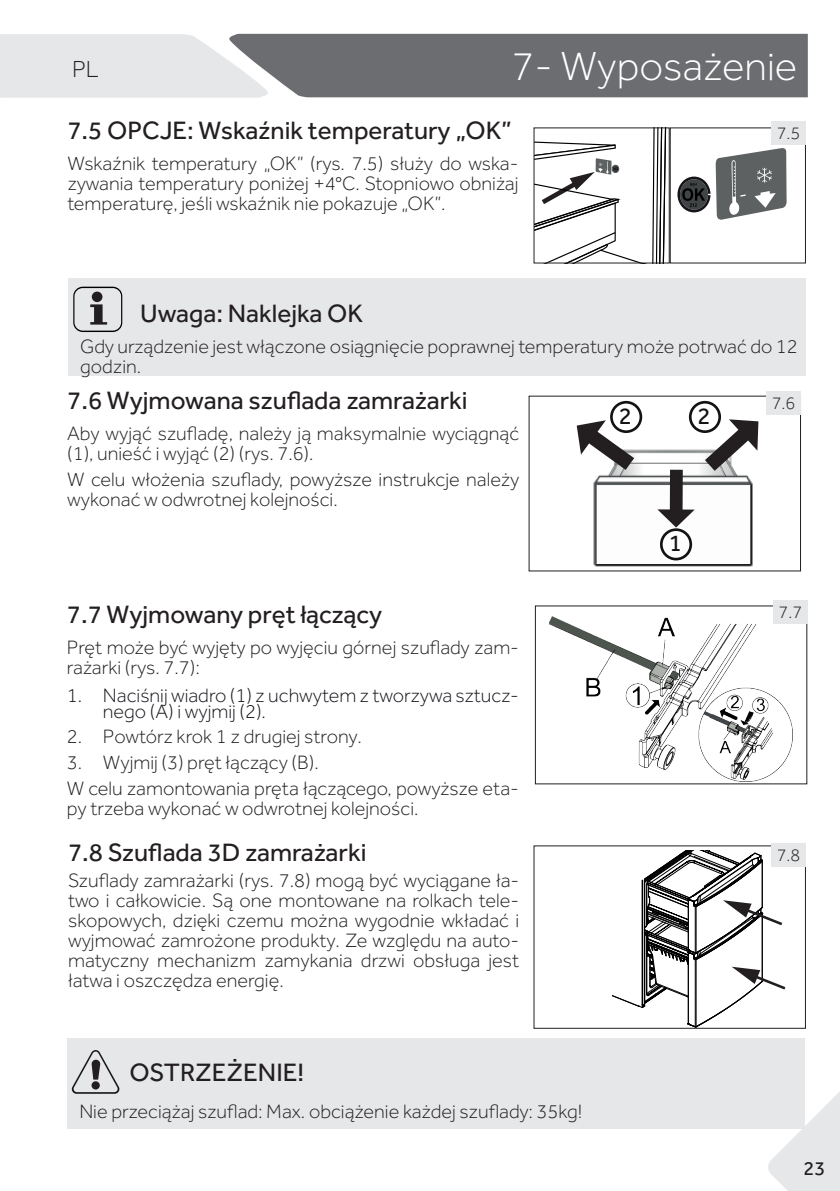
<style>
.page{position:relative;width:840px;height:1191px;background:#fff}
.page>*{position:absolute;margin:0;border:0;box-sizing:border-box;transform-origin:0 0}
.t1{font:300 42px "Effra";color:#fff}
.t2{font:26px "Effra";color:#231f20}
.t3{font:24px "Effra";color:#111314}
.t4{font:300 24px "Effra";color:#231f20}
.t5{font:300 20px/20px "Effra";color:#231f20}
.t6{font:300 20px/16px "Effra";color:#17141a}
.t7{font:20px "Effra";color:#231f20}
.t8{font:300 18px "Effra";color:#231f20}
</style>
<div class="page">
<svg style="left:766px;top:1045px;width:73px;height:146px"></svg>
<svg style="left:0;top:34px;width:807px;height:64px;background:#c3c4c6"></svg>
<div style="left:349px;top:35px;width:448px;height:61px;background:#6c6d70"></div>
<svg style="left:612px;top:850px;width:175px;height:176px"></svg>
<div style="left:770px;top:843px;width:35px;height:23px;background:#e6e7e9"></div>
<svg style="left:533px;top:128px;width:272px;height:136px"></svg>
<div style="left:669px;top:127px;width:136px;height:136px;border:1px solid #231f20"></div>
<div style="left:770px;top:121px;width:35px;height:23px;background:#e6e7e9"></div>
<img style="left:593px;top:449px;width:160px;height:118px">
<div style="left:659px;top:528px;width:32px;height:32px;border:3px solid #111314;border-radius:50%"></div>
<svg style="left:657px;top:470px;width:37px;height:57px"></svg>
<div style="left:609px;top:401px;width:33px;height:32px;border:3px solid #111314;border-radius:50%"></div>
<svg style="left:576px;top:420px;width:57px;height:50px"></svg>
<div style="left:688px;top:401px;width:32px;height:32px;border:3px solid #111314;border-radius:50%"></div>
<svg style="left:704px;top:419px;width:54px;height:52px"></svg>
<div style="left:765px;top:391px;width:35px;height:23px;background:#e6e7e9"></div>
<img style="left:549px;top:616px;width:243px;height:166px">
<div style="left:772px;top:600px;width:35px;height:23px;background:#e6e7e9"></div>
<div style="left:67px;top:1037px;width:737px;height:91px;background:#e6e7e9"></div>
<svg style="left:72px;top:1050px;width:47px;height:43px"></svg>
<div style="left:91px;top:1081px;width:9px;height:8px;background:#231f20;border-radius:50%"></div>
<div style="left:68px;top:278px;width:737px;height:97px;background:#e6e7e9"></div>
<svg style="left:73px;top:287px;width:49px;height:45px"></svg>
<div style="left:92px;top:291px;width:10px;height:11px;background:#231f20;border-radius:50%"></div>
<p class="t4" style="left:72px;top:55px;width:28px">PL</p>
<h1 class="t1" style="left:511px;top:42px;width:287px">7- Wyposażenie</h1>
<h2 class="t2" style="left:67px;top:115px;width:446px">7.5 OPCJE: Wskaźnik temperatury „OK”</h2>
<p class="t5" style="left:67px;top:153px;width:452px;text-align:justify">Wskaźnik temperatury „OK” (rys. 7.5) służy do wska&shy;zywania temperatury poniżej +4°C. Stopniowo obniżaj temperaturę, jeśli wskaźnik nie pokazuje „OK”.</p>
<p class="t8" style="left:776px;top:123px;width:25px">7.5</p>
<h2 class="t2" style="left:140px;top:298px;width:224px">Uwaga: Naklejka OK</h2>
<p class="t5" style="left:80px;top:336px;width:718px">Gdy urządzenie jest włączone osiągnięcie poprawnej temperatury może potrwać do 12 godzin.</p>
<h2 class="t2" style="left:67px;top:385px;width:402px">7.6 Wyjmowana szuflada zamrażarki</h2>
<p class="t5" style="left:67px;top:423px;width:453px">Aby wyjąć szufladę, należy ją maksymalnie wyciągnąć (1), unieść i wyjąć (2) (rys. 7.6).</p>
<p class="t5" style="left:67px;top:469px;width:453px">W celu włożenia szuflady, powyższe instrukcje należy wykonać w odwrotnej kolejności.</p>
<h2 class="t2" style="left:67px;top:599px;width:317px">7.7 Wyjmowany pręt łączący</h2>
<p class="t5" style="left:67px;top:637px;width:453px">Pręt może być wyjęty po wyjęciu górnej szuflady zam&shy;rażarki (rys. 7.7):</p>
<p class="t6" style="left:103px;top:687px;width:417px;text-indent:-36px">1. Naciśnij wiadro (1) z uchwytem z tworzywa sztucz&shy;nego (A) i wyjmij (2).</p>
<p class="t5" style="left:67px;top:726px;width:296px">2. Powtórz krok 1 z drugiej strony.</p>
<p class="t5" style="left:67px;top:749px;width:453px;line-height:25.6px">3. Wyjmij (3) pręt łączący (B).<br>W celu zamontowania pręta łączącego, powyższe eta-</p>
<p class="t5" style="left:67px;top:798px;width:353px">py trzeba wykonać w odwrotnej kolejności.</p>
<h2 class="t2" style="left:68px;top:837px;width:300px">7.8 Szuflada 3D zamrażarki</h2>
<p class="t5" style="left:68px;top:870px;width:452px;text-align:justify">Szuflady zamrażarki (rys. 7.8) mogą być wyciągane ła&shy;two i całkowicie. Są one montowane na rolkach tele&shy;skopowych, dzięki czemu można wygodnie wkładać i wyjmować zamrożone produkty. Ze względu na auto&shy;matyczny mechanizm zamykania drzwi obsługa jest łatwa i oszczędza energię.</p>
<h2 class="t2" style="left:129px;top:1057px;width:176px">OSTRZEŻENIE!</h2>
<p class="t5" style="left:79px;top:1101px;width:504px">Nie przeciążaj szuflad: Max. obciążenie każdej szuflady: 35kg!</p>
<p class="t3" style="left:618px;top:402px;width:15px">2</p>
<p class="t3" style="left:697px;top:402px;width:15px">2</p>
<p class="t3" style="left:668px;top:529px;width:15px">1</p>
<p class="t8" style="left:771px;top:393px;width:25px">7.6</p>
<p class="t8" style="left:778px;top:602px;width:25px">7.7</p>
<p class="t8" style="left:776px;top:845px;width:25px">7.8</p>
<p class="t7" style="left:803px;top:1156px;width:23px">23</p>
</div>
